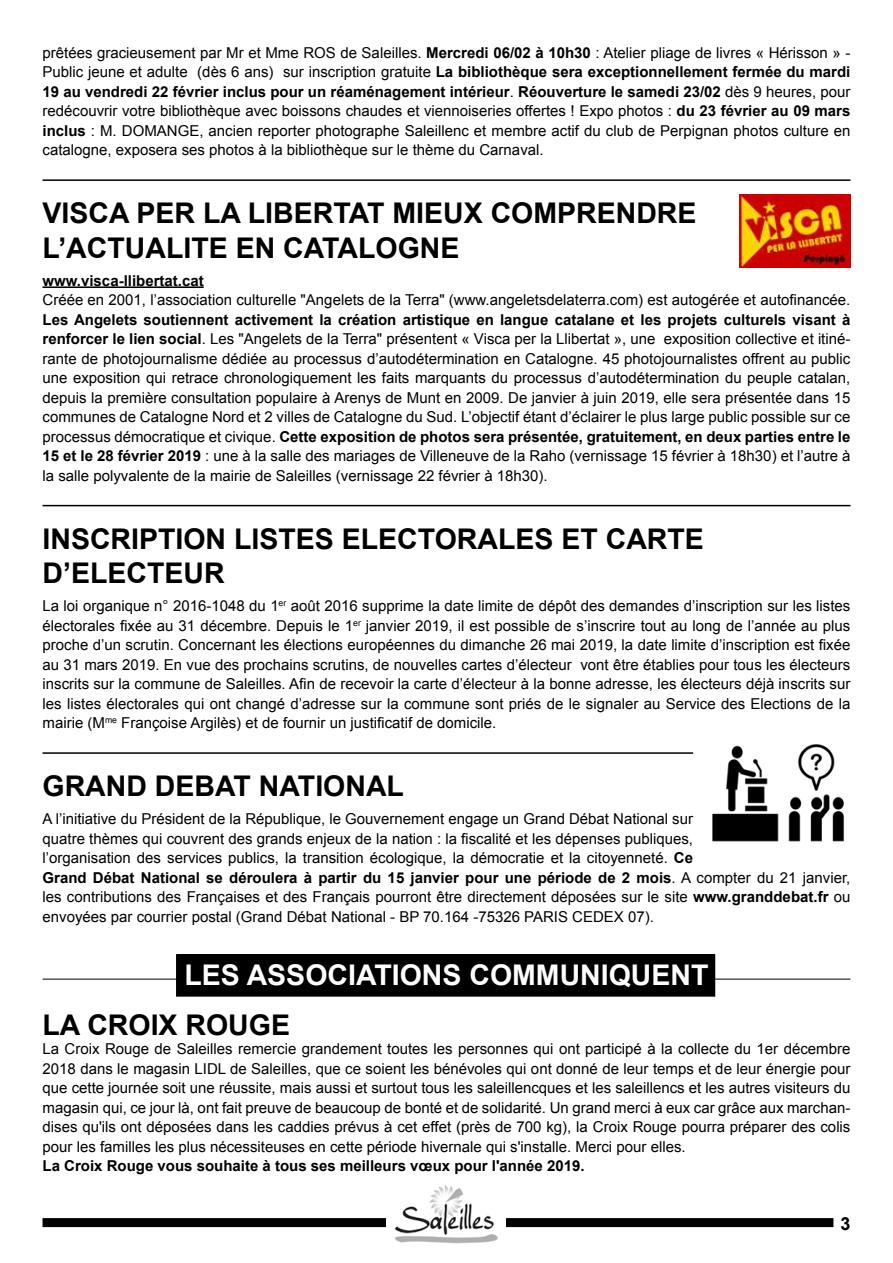
<style>
.page{position:relative;width:893px;height:1263px;background:#fff}
.page>*{position:absolute;margin:0;border:0;box-sizing:border-box;transform-origin:0 0}
.t1{font:700 28.5px/34.2px "Arial";color:#000}
.t2{font:700 28.5px "Arial";color:#fff}
.t3{font:700 18px "Arial";color:#000}
.t4{font:15px/19.5px "Arial";color:#000;text-align:justify}
.t5{font:700 15px "Arial";color:#000}
.s1{font-weight:700}
</style>
<div class="page">
<div style="left:43px;top:1218px;width:790px;height:9px;background:#000"></div>
<div style="left:387px;top:1181px;width:119px;height:65px;background:#fff"></div>
<img style="left:394px;top:1185px;width:104px;height:59px">
<hr style="left:43px;top:179px;width:807px;height:2px;background:#000">
<hr style="left:43px;top:286px;width:161px;height:2px;background:#000">
<hr style="left:43px;top:505px;width:807px;height:1px;background:#000">
<hr style="left:43px;top:752px;width:650px;height:2px;background:#000">
<hr style="left:43px;top:979px;width:807px;height:1px;background:#000">
<div style="left:177px;top:955px;width:537px;height:41px;background:#000"></div>
<div style="left:176px;top:954px;width:539px;height:43px;border:2px solid #000"></div>
<img style="left:712px;top:744px;width:132px;height:98px">
<img style="left:740px;top:194px;width:110px;height:74px">
<p class="t4" style="left:43px;top:43px;width:809px">prêtées gracieusement par Mr et Mme ROS de Saleilles. <span class="s1">Mercredi 06/02 à 10h30</span> : Atelier pliage de livres « Hérisson » - Public jeune et adulte (dès 6 ans) sur inscription gratuite <span class="s1">La bibliothèque sera exceptionnellement fermée du mardi 19 au vendredi 22 février inclus pour un réaménagement intérieur</span>. <span class="s1">Réouverture le samedi 23/02</span> dès 9 heures, pour redécouvrir votre bibliothèque avec boissons chaudes et viennoiseries offertes ! Expo photos : <span class="s1">du 23 février au 09 mars inclus</span> : M. DOMANGE, ancien reporter photographe Saleillenc et membre actif du club de Perpignan photos culture en catalogne, exposera ses photos à la bibliothèque sur le thème du Carnaval.</p>
<h1 class="t1" style="left:43px;top:197px;width:655px">VISCA PER LA LIBERTAT MIEUX COMPRENDRE<br>L’ACTUALITE EN CATALOGNE</h1>
<p class="t5" style="left:43px;top:270px;width:163px">www.visca-llibertat.cat</p>
<p class="t4" style="left:43px;top:290px;width:809px">Créée en 2001, l’association culturelle "Angelets de la Terra" (www.angeletsdelaterra.com) est autogérée et autofinancée.</p>
<p class="t4" style="left:43px;top:310px;width:809px"><span class="s1">Les Angelets soutiennent activement la création artistique en langue catalane et les projets culturels visant à renforcer le lien social</span>. Les "Angelets de la Terra" présentent « Visca per la Llibertat », une exposition collective et itiné&shy;rante de photojournalisme dédiée au processus d’autodétermination en Catalogne. 45 photojournalistes offrent au public une exposition qui retrace chronologiquement les faits marquants du processus d’autodétermination du peuple catalan, depuis la première consultation populaire à Arenys de Munt en 2009. De janvier à juin 2019, elle sera présentée dans 15 communes de Catalogne Nord et 2 villes de Catalogne du Sud. L’objectif étant d’éclairer le plus large public possible sur ce processus démocratique et civique. <span class="s1">Cette exposition de photos sera présentée, gratuitement, en deux parties entre le 15 et le 28 février 2019</span> : une à la salle des mariages de Villeneuve de la Raho (vernissage 15 février à 18h30) et l’autre à la salle polyvalente de la mairie de Saleilles (vernissage 22 février à 18h30).</p>
<h1 class="t1" style="left:43px;top:523px;width:663px">INSCRIPTION LISTES ELECTORALES ET CARTE<br>D’ELECTEUR</h1>
<p class="t4" style="left:43px;top:596px;width:809px">La loi organique n° 2016-1048 du 1<sup>er</sup> août 2016 supprime la date limite de dépôt des demandes d’inscription sur les listes électorales fixée au 31 décembre. Depuis le 1<sup>er</sup> janvier 2019, il est possible de s’inscrire tout au long de l’année au plus proche d’un scrutin. Concernant les élections européennes du dimanche 26 mai 2019, la date limite d’inscription est fixée au 31 mars 2019. En vue des prochains scrutins, de nouvelles cartes d’électeur vont être établies pour tous les électeurs inscrits sur la commune de Saleilles. Afin de recevoir la carte d’électeur à la bonne adresse, les électeurs déjà inscrits sur les listes électorales qui ont changé d’adresse sur la commune sont priés de le signaler au Service des Elections de la mairie (M<sup>me</sup> Françoise Argilès) et de fournir un justificatif de domicile.</p>
<h1 class="t1" style="left:43px;top:770px;width:363px">GRAND DEBAT NATIONAL</h1>
<p class="t4" style="left:43px;top:809px;width:809px;text-align:left">A l’initiative du Président de la République, le Gouvernement engage un Grand Débat National sur<br>quatre thèmes qui couvrent des grands enjeux de la nation : la fiscalité et les dépenses publiques,<br>l’organisation des services publics, la transition écologique, la démocratie et la citoyenneté. <span class="s1">Ce<br>Grand Débat National se déroulera à partir du 15 janvier pour une période de 2 mois</span>. A compter du 21 janvier, les contributions des Françaises et des Français pourront être directement déposées sur le site <span class="s1">www.granddebat.fr</span> ou envoyées par courrier postal (Grand Débat National - BP 70.164 -75326 PARIS CEDEX 07).</p>
<h1 class="t2" style="left:184px;top:956px;width:526px">LES ASSOCIATIONS COMMUNIQUENT</h1>
<h1 class="t1" style="left:43px;top:1008px;width:249px">LA CROIX ROUGE</h1>
<p class="t4" style="left:43px;top:1039px;width:809px">La Croix Rouge de Saleilles remercie grandement toutes les personnes qui ont participé à la collecte du 1er décembre 2018 dans le magasin LIDL de Saleilles, que ce soient les bénévoles qui ont donné de leur temps et de leur énergie pour que cette journée soit une réussite, mais aussi et surtout tous les saleillencques et les saleillencs et les autres visiteurs du magasin qui, ce jour là, ont fait preuve de beaucoup de bonté et de solidarité. Un grand merci à eux car grâce aux marchan&shy;dises qu'ils ont déposées dans les caddies prévus à cet effet (près de 700 kg), la Croix Rouge pourra préparer des colis pour les familles les plus nécessiteuses en cette période hivernale qui s'installe. Merci pour elles.</p>
<p class="t5" style="left:43px;top:1156px;width:544px">La Croix Rouge vous souhaite à tous ses meilleurs vœux pour l'année 2019.</p>
<p class="t3" style="left:840px;top:1211px;width:12px">3</p>
</div>
